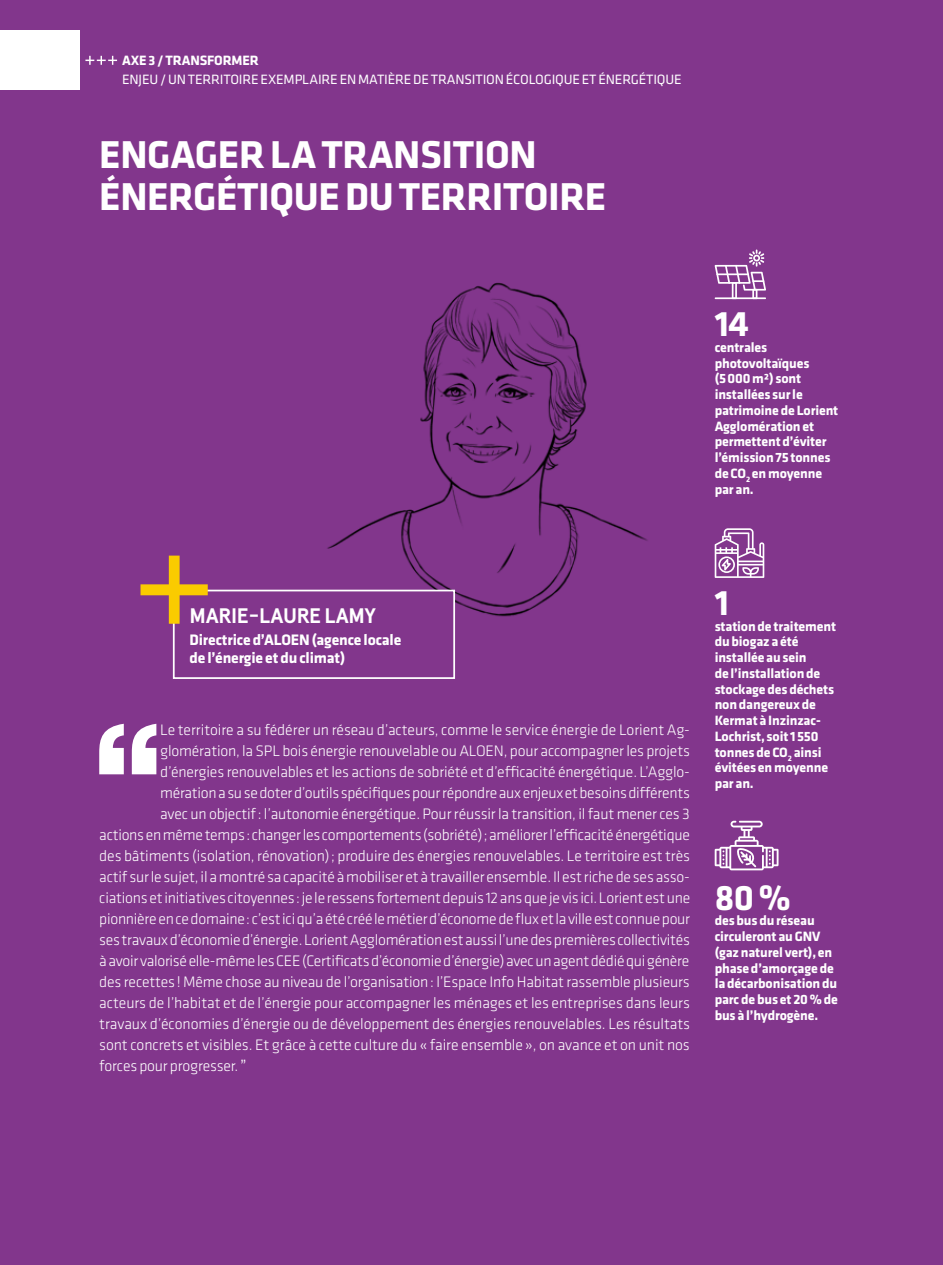
<style>
.page{position:relative;width:943px;height:1265px;background:#82368c}
.page>*{position:absolute;margin:0;border:0;box-sizing:border-box;transform-origin:0 0}
.t1{font:900 133.35px "Helvetica Neue LT Std";color:#fff}
.t2{font:700 40.25px/42px "Klavika";letter-spacing:-.01em;color:#fff}
.t3{font:700 36.75px "Klavika";color:#fff}
.t4{font:700 21px "Apercu Pro";letter-spacing:-.01em;color:#fff}
.t5{font:300 15.75px "Klavika";letter-spacing:-.01em;color:#fff}
.t6{font:700 15.75px/17.5px "Klavika";letter-spacing:-.01em;color:#fff}
.t7{font:700 14px/15.8px "Klavika";letter-spacing:-.01em;color:#fff}
.t8{font:14px "Klavika";letter-spacing:-.01em;color:#fff}
.s1{font-family:"Helvetica Neue"}
</style>
<div class="page">
<img style="left:317px;top:283px;width:331px;height:389px">
<div style="left:174px;top:591px;width:280px;height:87px;background:#82368c"></div>
<div style="left:173px;top:590px;width:282px;height:89px;border:2px solid #fff"></div>
<svg style="left:140px;top:556px;width:68px;height:68px"></svg>
<svg style="left:85px;top:56px;width:32px;height:9px"></svg>
<div style="left:0;top:30px;width:79px;height:59px;background:#fff"></div>
<svg style="left:714px;top:821px;width:64px;height:49px"></svg>
<svg style="left:714px;top:528px;width:50px;height:50px"></svg>
<hr style="left:714px;top:297px;width:52px;height:2px;background:#fff">
<svg style="left:714px;top:250px;width:52px;height:47px"></svg>
<p class="t7" style="left:122px;top:53px;width:138px">AXE 3 / TRANSFORMER</p>
<p class="t8" style="left:122px;top:72px;width:561px">ENJEU / UN TERRITOIRE EXEMPLAIRE EN MATIÈRE DE TRANSITION ÉCOLOGIQUE ET ÉNERGÉTIQUE</p>
<h2 class="t2" style="left:99px;top:134px;width:508px">ENGAGER LA TRANSITION<br>ÉNERGÉTIQUE DU TERRITOIRE</h2>
<h3 class="t3" style="left:714px;top:304px;width:36px">14</h3>
<p class="t7" style="left:714px;top:339px;width:125px">centrales photovoltaïques (5000m²) sont installées sur le patrimoine de Lorient<br>Agglomération et permettent d’éviter l’émission 75 tonnes de CO<sub>2</sub> en moyenne par an.</p>
<h3 class="t4" style="left:189px;top:599px;width:188px">MARIE-LAURE LAMY</h3>
<p class="t6" style="left:189px;top:631px;width:213px">Directrice d’ALOEN (agence locale de l’énergie et du climat)</p>
<h1 class="t1" style="left:93px;top:692px;width:71px">“</h1>
<p class="t5" style="left:160px;top:721px;width:531px">Le territoire a su fédérer un réseau d’acteurs, comme le service énergie de Lorient Ag-</p>
<p class="t5" style="left:160px;top:742px;width:531px">glomération, la SPL bois énergie renouvelable ou ALOEN, pour accompagner les projets</p>
<p class="t5" style="left:160px;top:763px;width:531px">d’énergies renouvelables et les actions de sobriété et d’efficacité énergétique. L’Agglo-</p>
<p class="t5" style="left:160px;top:784px;width:531px">mération a su se doter d’outils spécifiques pour répondre aux enjeux et besoins différents</p>
<p class="t5" style="left:160px;top:805px;width:531px">avec un objectif: l’autonomie énergétique. Pour réussir la transition, il faut mener ces 3</p>
<p class="t5" style="left:99px;top:826px;width:592px">actions en même temps: changer les comportements (sobriété); améliorer l’efficacité énergétique</p>
<p class="t5" style="left:99px;top:847px;width:592px">des bâtiments (isolation, rénovation); produire des énergies renouvelables. Le territoire est très</p>
<p class="t5" style="left:99px;top:868px;width:592px">actif sur le sujet, il a montré sa capacité à mobiliser et à travailler ensemble. Il est riche de ses asso-</p>
<p class="t5" style="left:99px;top:889px;width:592px">ciations et initiatives citoyennes: je le ressens fortement depuis 12 ans que je vis ici. Lorient est une</p>
<p class="t5" style="left:99px;top:910px;width:592px">pionnière en ce domaine: c’est ici qu’a été créé le métier d’économe de flux et la ville est connue pour</p>
<p class="t5" style="left:99px;top:931px;width:592px">ses travaux d’économie d’énergie. Lorient Agglomération est aussi l’une des premières collectivités</p>
<p class="t5" style="left:99px;top:952px;width:591px">à avoir valorisé elle-même les CEE (Certificats d’économie d’énergie) avec un agent dédié qui génère</p>
<p class="t5" style="left:99px;top:973px;width:592px">des recettes! Même chose au niveau de l’organisation: l’Espace Info Habitat rassemble plusieurs</p>
<p class="t5" style="left:99px;top:994px;width:592px">acteurs de l’habitat et de l’énergie pour accompagner les ménages et les entreprises dans leurs</p>
<p class="t5" style="left:99px;top:1015px;width:592px">travaux d’économies d’énergie ou de développement des énergies renouvelables. Les résultats</p>
<p class="t5" style="left:99px;top:1036px;width:592px">sont concrets et visibles. Et grâce à cette culture du « faire ensemble », on avance et on unit nos</p>
<p class="t5" style="left:99px;top:1057px;width:148px">forces pour progresser.<span class="s1">”</span></p>
<h3 class="t3" style="left:714px;top:583px;width:16px">1</h3>
<p class="t7" style="left:714px;top:618px;width:123px">station de traitement du biogaz a été installée au sein<br>de l’installation de stockage des déchets non dangereux de<br>Kermat à Inzinzac-<br>Lochrist, soit 1550 tonnes de CO<sub>2</sub> ainsi évitées en moyenne par an.</p>
<h3 class="t3" style="left:714px;top:877px;width:78px">80%</h3>
<p class="t7" style="left:714px;top:913px;width:125px">des bus du réseau circuleront au GNV (gaz naturel vert), en phase d’amorçage de la décarbonisation du parc de bus et 20% de bus à l’hydrogène.</p>
</div>
